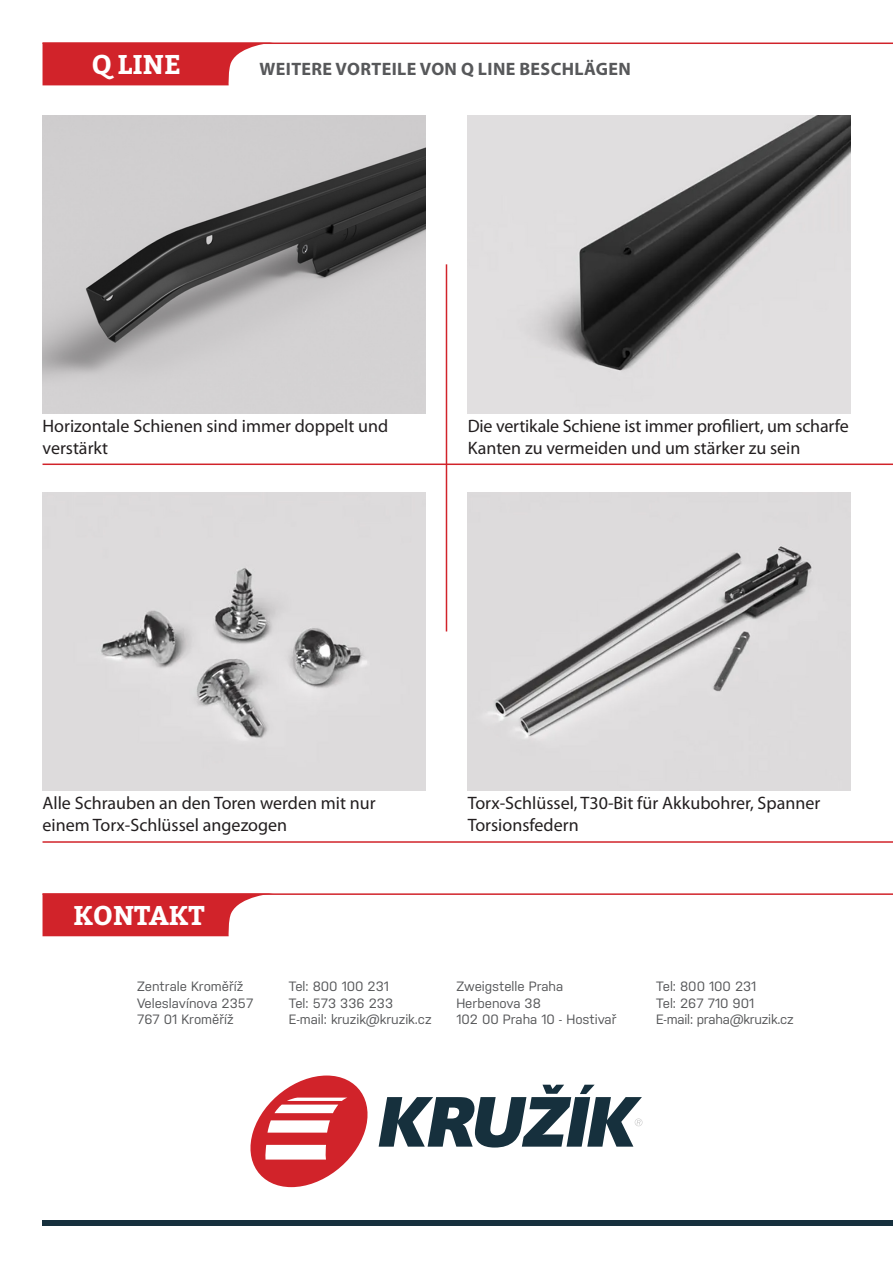
<style>
.page{position:relative;width:893px;height:1263px;background:#fff}
.page>*{position:absolute;margin:0;border:0;box-sizing:border-box;transform-origin:0 0}
.t1{font:700 27px "Bitter";color:#fff}
.t2{font:18px/21.6px "Myriad Pro";color:#231f20}
.t3{font:700 18px "Myriad Pro";letter-spacing:.02em;color:#57585a}
.t4{font:13.5px/16.2px "Nudista";color:#57585a}
</style>
<div class="page">
<svg style="left:43px;top:44px;width:221px;height:41px;background:#d74046"></svg>
<svg style="left:43px;top:895px;width:220px;height:41px;background:#d63e44"></svg>
<hr style="left:43px;top:43px;width:850px;height:1px;background:#d1232a">
<hr style="left:43px;top:893px;width:850px;height:2px;background:#d1232a">
<hr style="left:43px;top:463px;width:850px;height:2px;background:#d1232a">
<hr style="left:43px;top:841px;width:850px;height:2px;background:#d1232a">
<hr style="left:446px;top:264px;width:1px;height:367px;background:#d1232a">
<img style="left:43px;top:116px;width:382px;height:297px">
<img style="left:468px;top:116px;width:382px;height:297px">
<img style="left:43px;top:493px;width:382px;height:298px">
<img style="left:468px;top:493px;width:382px;height:298px">
<svg style="left:250px;top:1075px;width:392px;height:112px"></svg>
<div style="left:43px;top:1220px;width:850px;height:6px;background:#16303d"></div>
<p class="t1" style="left:91px;top:43px;width:91px">Q LINE</p>
<p class="t3" style="left:260px;top:57px;width:373px">WEITERE VORTEILE VON Q LINE BESCHLÄGEN</p>
<p class="t2" style="left:43px;top:415px;width:347px">Horizontale Schienen sind immer doppelt und verstärkt</p>
<p class="t2" style="left:468px;top:415px;width:382px">Die vertikale Schiene ist immer profiliert, um scharfe<br>Kanten zu vermeiden und um stärker zu sein</p>
<p class="t2" style="left:43px;top:792px;width:335px">Alle Schrauben an den Toren werden mit nur einem Torx-Schlüssel angezogen</p>
<p class="t2" style="left:468px;top:792px;width:354px">Torx-Schlüssel, T30-Bit für Akkubohrer, Spanner<br>Torsionsfedern</p>
<p class="t1" style="left:73px;top:894px;width:133px">KONTAKT</p>
<p class="t4" style="left:137px;top:977px;width:118px">Zentrale Kroměříž<br>Veleslavínova 2357</p>
<p class="t4" style="left:137px;top:1010px;width:98px">767 01 Kroměříž</p>
<p class="t4" style="left:289px;top:977px;width:102px">Tel: 800 100 231</p>
<p class="t4" style="left:289px;top:994px;width:106px">Tel: 573 336 233</p>
<p class="t4" style="left:289px;top:1010px;width:144px">E-mail: kruzik@kruzik.cz</p>
<p class="t4" style="left:456px;top:977px;width:108px">Zweigstelle Praha</p>
<p class="t4" style="left:456px;top:994px;width:86px">Herbenova 38</p>
<p class="t4" style="left:456px;top:1010px;width:162px">102 00 Praha 10 - Hostivař</p>
<p class="t4" style="left:656px;top:977px;width:102px">Tel: 800 100 231</p>
<p class="t4" style="left:656px;top:994px;width:99px">Tel: 267 710 901</p>
<p class="t4" style="left:656px;top:1010px;width:139px">E-mail: praha@kruzik.cz</p>
</div>
